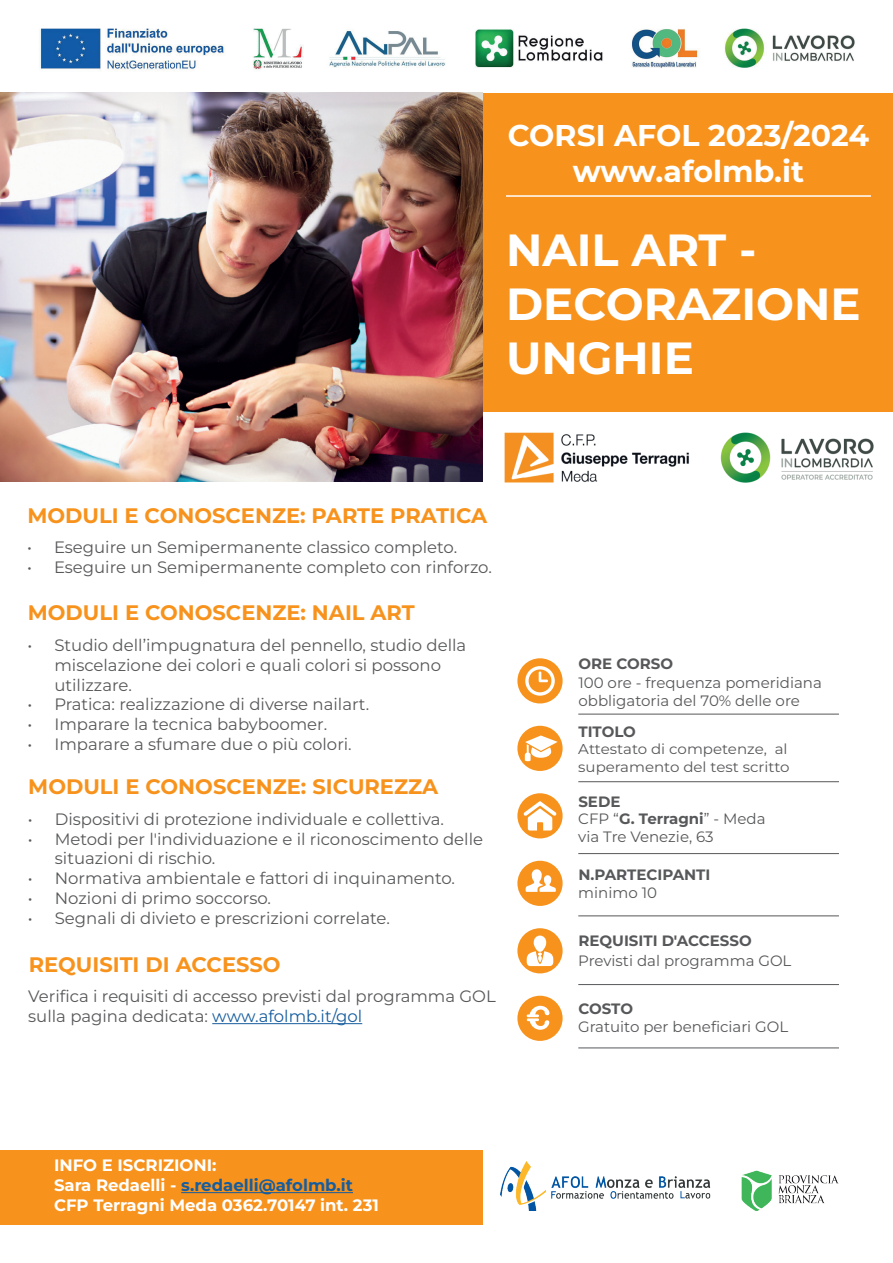
<style>
.page{position:relative;width:893px;height:1263px;background:#fff}
.page>*{position:absolute;margin:0;border:0;box-sizing:border-box;transform-origin:0 0}
.t1{font:700 45px/54px "Montserrat";color:#fff}
.t2{font:700 30px/36px "Montserrat";color:#fff;text-align:center}
.t3{font:700 21px "Montserrat";color:#f7931d}
.t4{font:16.5px/19.8px "Montserrat";color:#57585a}
.t5{font:700 16.5px/19.8px "Montserrat";color:#fff}
.t6{font:15px/18px "Montserrat";color:#57585a}
.t7{font:700 15px "Montserrat";color:#57585a}
.t8{font:14.25px/18px "Montserrat";color:#57585a;scale:1.05 1}
.s1{color:#175d9e}
.s2{font-weight:700}
</style>
<div class="page">
<div style="left:0;top:1151px;width:483px;height:74px;background:#f7931d"></div>
<div style="left:483px;top:93px;width:410px;height:319px;background:#f7931d"></div>
<hr style="left:181px;top:1192px;width:172px;height:1px;background:#175d9e">
<hr style="left:506px;top:195px;width:365px;height:2px;background:#fff">
<hr style="left:578px;top:714px;width:261px;height:1px;background:#57585a">
<hr style="left:578px;top:853px;width:261px;height:1px;background:#57585a">
<hr style="left:578px;top:984px;width:261px;height:1px;background:#57585a">
<hr style="left:578px;top:781px;width:261px;height:1px;background:#57585a">
<hr style="left:578px;top:915px;width:261px;height:1px;background:#57585a">
<hr style="left:578px;top:1047px;width:261px;height:1px;background:#57585a">
<div style="left:517px;top:658px;width:46px;height:45px;background:#f7931d;border-radius:50%"></div>
<svg style="left:525px;top:666px;width:30px;height:30px"></svg>
<div style="left:517px;top:726px;width:46px;height:45px;background:#f7931d;border-radius:50%"></div>
<svg style="left:525px;top:735px;width:33px;height:27px"></svg>
<div style="left:517px;top:793px;width:46px;height:45px;background:#f7931d;border-radius:50%"></div>
<svg style="left:522px;top:801px;width:36px;height:29px"></svg>
<div style="left:517px;top:861px;width:46px;height:45px;background:#f7931d;border-radius:50%"></div>
<svg style="left:526px;top:869px;width:30px;height:23px"></svg>
<div style="left:517px;top:928px;width:46px;height:45px;background:#f7931d;border-radius:50%"></div>
<svg style="left:527px;top:935px;width:26px;height:31px"></svg>
<div style="left:517px;top:996px;width:46px;height:45px;background:#f7931d;border-radius:50%"></div>
<svg style="left:527px;top:1006px;width:23px;height:24px"></svg>
<img style="left:500px;top:1161px;width:339px;height:49px">
<img style="left:0;top:28px;width:855px;height:65px">
<img style="left:504px;top:432px;width:370px;height:50px">
<img style="left:0;top:93px;width:483px;height:388px">
<hr style="left:212px;top:1023px;width:150px;height:1px;background:#175d9e">
<h2 class="t2" style="left:508px;top:117px;width:363px">CORSI AFOL 2023/2024 www.afolmb.it</h2>
<h1 class="t1" style="left:506px;top:222px;width:356px">NAIL ART -<br>DECORAZIONE<br>UNGHIE</h1>
<p class="t3" style="left:27px;top:501px;width:461px">MODULI E CONOSCENZE: PARTE PRATICA</p>
<p class="t4" style="left:27px;top:537px;width:432px">• Eseguire un Semipermanente classico completo.</p>
<p class="t4" style="left:27px;top:557px;width:466px">• Eseguire un Semipermanente completo con rinforzo.</p>
<p class="t3" style="left:28px;top:599px;width:388px">MODULI E CONOSCENZE: NAIL ART</p>
<p class="t4" style="left:54px;top:635px;width:413px;text-indent:-27px">• Studio dell’impugnatura del pennello, studio della miscelazione dei colori e quali colori si possono utilizzare.</p>
<p class="t4" style="left:27px;top:694px;width:343px">• Pratica: realizzazione di diverse nailart.</p>
<p class="t4" style="left:27px;top:714px;width:301px">• Imparare la tecnica babyboomer.</p>
<p class="t4" style="left:27px;top:734px;width:326px">• Imparare a sfumare due o più colori.</p>
<p class="t3" style="left:28px;top:773px;width:412px">MODULI E CONOSCENZE: SICUREZZA</p>
<p class="t4" style="left:28px;top:809px;width:418px">• Dispositivi di protezione individuale e collettiva.</p>
<p class="t4" style="left:55px;top:828px;width:430px;text-indent:-27px">• Metodi per l'individuazione e il riconoscimento delle situazioni di rischio.</p>
<p class="t4" style="left:28px;top:868px;width:429px">• Normativa ambientale e fattori di inquinamento.</p>
<p class="t4" style="left:28px;top:888px;width:245px">• Nozioni di primo soccorso.</p>
<p class="t4" style="left:28px;top:908px;width:364px">• Segnali di divieto e prescrizioni correlate.</p>
<p class="t3" style="left:29px;top:950px;width:253px">REQUISITI DI ACCESSO</p>
<p class="t4" style="left:28px;top:986px;width:469px">Verifica i requisiti di accesso previsti dal programma GOL sulla pagina dedicata: <span class="s1">www.afolmb.it/gol</span></p>
<p class="t5" style="left:54px;top:1155px;width:326px">INFO E ISCRIZIONI:<br>Sara Redaelli - <span class="s1">s.redaelli@afolmb.it<br></span>CFP Terragni Meda 0362.70147 int. 231</p>
<p class="t7" style="left:578px;top:654px;width:96px">ORE CORSO</p>
<p class="t6" style="left:578px;top:673px;width:245px">100 ore - frequenza pomeridiana obbligatoria del 70% delle ore</p>
<p class="t8" style="left:578px;top:740px;width:203px">Attestato di competenze, al superamento del test scritto</p>
<p class="t6" style="left:578px;top:810px;width:189px">CFP “<span class="s2">G. Terragni</span>” - Meda via Tre Venezie, 63</p>
<p class="t7" style="left:578px;top:722px;width:59px">TITOLO</p>
<p class="t7" style="left:578px;top:791px;width:44px">SEDE</p>
<p class="t7" style="left:578px;top:865px;width:134px">N.PARTECIPANTI</p>
<p class="t6" style="left:578px;top:883px;width:80px">minimo 10</p>
<p class="t7" style="left:578px;top:930px;width:175px">REQUISITI D'ACCESSO</p>
<p class="t6" style="left:578px;top:951px;width:215px">Previsti dal programma GOL</p>
<p class="t7" style="left:578px;top:998px;width:56px">COSTO</p>
<p class="t6" style="left:578px;top:1017px;width:211px">Gratuito per beneficiari GOL</p>
</div>
